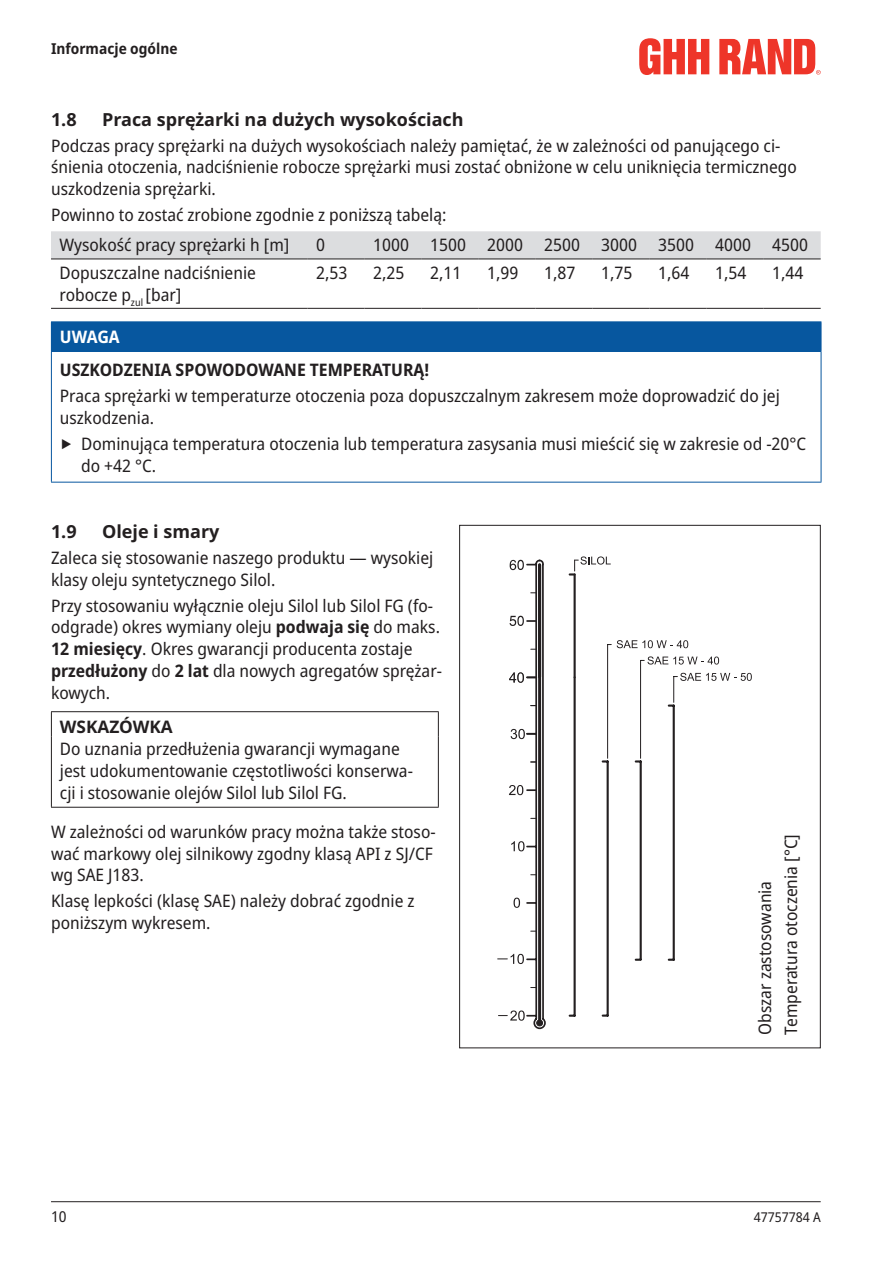
<style>
.page{position:relative;width:893px;height:1263px;background:#fff}
.page>*{position:absolute;margin:0;border:0;box-sizing:border-box;transform-origin:0 0}
.t1{font:700 18px "Noto Sans";color:#231f20}
.t2{font:semi-condensed 17.25px/21.8px "Noto Sans";color:#231f20}
.t3{font:700 semi-condensed 17.25px "Noto Sans";color:#231f20}
.t4{font:700 17.25px "Noto Sans";color:#231f20}
.t5{font:700 semi-condensed 17.25px "Noto Sans";letter-spacing:-.005em;color:#fff}
.t6{font:700 semi-condensed 15px "Noto Sans";color:#231f20}
.t7{font:semi-condensed 15px "Noto Sans";color:#231f20}
.t8{font:semi-condensed 13.5px "Noto Sans";color:#231f20}
.s1{font-stretch:normal;font-size:34.5px}
.s2{font-weight:700}
</style>
<div class="page">
<hr style="left:51px;top:1201px;width:770px;height:1px;background:#231f20">
<svg style="left:639px;top:38px;width:70px;height:37px"></svg>
<svg style="left:719px;top:39px;width:102px;height:36px"></svg>
<svg style="left:51px;top:231px;width:770px;height:28px;background:#d8d9db"></svg>
<hr style="left:51px;top:259px;width:257px;height:1px;background:#231f20">
<hr style="left:308px;top:259px;width:57px;height:1px;background:#231f20">
<hr style="left:365px;top:259px;width:57px;height:1px;background:#231f20">
<hr style="left:422px;top:259px;width:57px;height:1px;background:#231f20">
<hr style="left:479px;top:259px;width:57px;height:1px;background:#231f20">
<hr style="left:536px;top:259px;width:57px;height:1px;background:#231f20">
<hr style="left:593px;top:259px;width:57px;height:1px;background:#231f20">
<hr style="left:650px;top:259px;width:57px;height:1px;background:#231f20">
<hr style="left:707px;top:259px;width:57px;height:1px;background:#231f20">
<hr style="left:764px;top:259px;width:57px;height:1px;background:#231f20">
<hr style="left:51px;top:308px;width:257px;height:1px;background:#231f20">
<hr style="left:308px;top:308px;width:57px;height:1px;background:#231f20">
<hr style="left:365px;top:308px;width:57px;height:1px;background:#231f20">
<hr style="left:422px;top:308px;width:57px;height:1px;background:#231f20">
<hr style="left:479px;top:308px;width:57px;height:1px;background:#231f20">
<hr style="left:536px;top:308px;width:57px;height:1px;background:#231f20">
<hr style="left:593px;top:308px;width:57px;height:1px;background:#231f20">
<hr style="left:650px;top:308px;width:57px;height:1px;background:#231f20">
<hr style="left:707px;top:308px;width:57px;height:1px;background:#231f20">
<hr style="left:764px;top:308px;width:57px;height:1px;background:#231f20">
<div style="left:51px;top:322px;width:770px;height:29px;background:#07579f"></div>
<hr style="left:51px;top:321px;width:770px;height:1px;background:#07579f">
<svg style="left:821px;top:322px;width:1px;height:29px"></svg>
<hr style="left:51px;top:351px;width:770px;height:1px;background:#07579f">
<hr style="left:51px;top:352px;width:1px;height:130px;background:#07579f">
<hr style="left:821px;top:352px;width:1px;height:130px;background:#07579f">
<hr style="left:51px;top:482px;width:770px;height:1px;background:#07579f">
<hr style="left:51px;top:711px;width:388px;height:1px;background:#231f20">
<svg style="left:51px;top:712px;width:1px;height:25px"></svg>
<svg style="left:438px;top:712px;width:1px;height:25px"></svg>
<hr style="left:51px;top:737px;width:1px;height:70px;background:#231f20">
<hr style="left:438px;top:737px;width:1px;height:70px;background:#231f20">
<hr style="left:51px;top:807px;width:388px;height:1px;background:#231f20">
<svg style="left:497px;top:556px;width:255px;height:474px"></svg>
<p class="t6" style="left:51px;top:38px;width:128px">Informacje ogólne</p>
<p class="t1" style="left:51px;top:106px;width:27px">1.8</p>
<p class="t1" style="left:102px;top:106px;width:363px">Praca sprężarki na dużych wysokościach</p>
<p class="t2" style="left:51px;top:135px;width:747px">Podczas pracy sprężarki na dużych wysokościach należy pamiętać, że w zależności od panującego ci‑ śnienia otoczenia, nadciśnienie robocze sprężarki musi zostać obniżone w celu uniknięcia termicznego uszkodzenia sprężarki.</p>
<p class="t2" style="left:60px;top:200px;width:388px;line-height:30.2px;text-indent:-9px">Powinno to zostać zrobione zgodnie z poniższą tabelą:<br>Wysokość pracy sprężarki h [m]</p>
<p class="t2" style="left:316px;top:235px;width:10px">0</p>
<p class="t2" style="left:373px;top:235px;width:436px">1000 1500 2000 2500 3000 3500 4000 4500</p>
<p class="t2" style="left:60px;top:262px;width:198px">Dopuszczalne nadciśnienie robocze p<sub>zul</sub> [bar]</p>
<p class="t2" style="left:316px;top:262px;width:33px">2,53</p>
<p class="t2" style="left:373px;top:262px;width:33px">2,25</p>
<p class="t2" style="left:430px;top:262px;width:33px">2,11</p>
<p class="t2" style="left:487px;top:262px;width:33px">1,99</p>
<p class="t2" style="left:544px;top:262px;width:33px">1,87</p>
<p class="t2" style="left:601px;top:262px;width:33px">1,75</p>
<p class="t2" style="left:658px;top:262px;width:33px">1,64</p>
<p class="t2" style="left:715px;top:262px;width:33px">1,54</p>
<p class="t2" style="left:772px;top:262px;width:33px">1,44</p>
<p class="t5" style="left:60px;top:324px;width:61px">UWAGA</p>
<p class="t3" style="left:60px;top:357px;width:371px">USZKODZENIA SPOWODOWANE TEMPERATURĄ!</p>
<p class="t2" style="left:60px;top:385px;width:721px">Praca sprężarki w temperaturze otoczenia poza dopuszczalnym zakresem może doprowadzić do jej uszkodzenia.</p>
<p class="t2" style="left:81px;top:433px;width:727px;text-indent:-21px"><span class="s1">‣</span> Dominująca temperatura otoczenia lub temperatura zasysania musi mieścić się w zakresie od -20°C do +42 °C.</p>
<p class="t1" style="left:51px;top:518px;width:27px">1.9</p>
<p class="t1" style="left:102px;top:518px;width:119px">Oleje i smary</p>
<p class="t2" style="left:51px;top:547px;width:384px">Zaleca się stosowanie naszego produktu — wysokiej klasy oleju syntetycznego Silol.</p>
<p class="t2" style="left:51px;top:595px;width:392px">Przy stosowaniu wyłącznie oleju Silol lub Silol FG (fo‑ odgrade) okres wymiany oleju <span class="s2">podwaja się</span> do maks.<br><span class="s2">12 miesięcy</span>. Okres gwarancji producenta zostaje <span class="s2">przedłużony</span> do <span class="s2">2 lat</span> dla nowych agregatów sprężar‑ kowych.</p>
<p class="t4" style="left:60px;top:714px;width:114px">WSKAZÓWKA</p>
<p class="t2" style="left:60px;top:738px;width:355px">Do uznania przedłużenia gwarancji wymagane jest udokumentowanie częstotliwości konserwa‑ cji i stosowanie olejów Silol lub Silol FG.</p>
<p class="t2" style="left:51px;top:821px;width:386px">W zależności od warunków pracy można także stoso‑ wać markowy olej silnikowy zgodny klasą API z SJ/CF wg SAE J183.</p>
<p class="t2" style="left:51px;top:891px;width:365px">Klasę lepkości (klasę SAE) należy dobrać zgodnie z poniższym wykresem.</p>
<p class="t2" style="left:752px;top:1034px;width:202px;line-height:26px;rotate:-90deg">Obszar zastosowania<br>Temperatura otoczenia [°C]</p>
<p class="t7" style="left:51px;top:1206px;width:17px">10</p>
<p class="t8" style="left:754px;top:1207px;width:69px">47757784 A</p>
</div>
